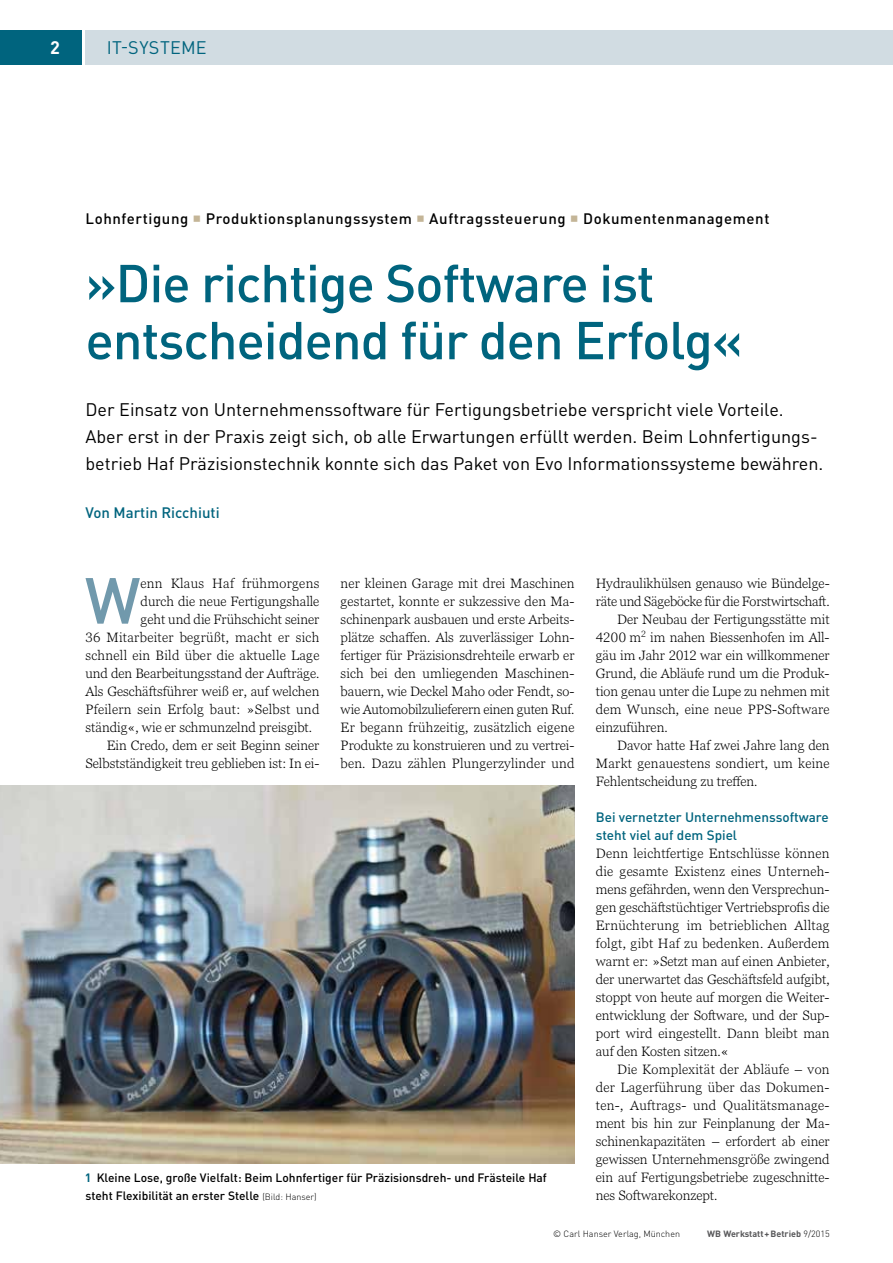
<style>
.page{position:relative;width:893px;height:1263px;background:#fff}
.page>*{position:absolute;margin:0;border:0;box-sizing:border-box;transform-origin:0 0}
.t1{font:500 64.05px "DINOT";color:#7199ac}
.t2{font:500 52.5px/57px "DINOT";letter-spacing:-.02em;color:#00647e}
.t3{font:18px/27px "DINOT";color:#000}
.t4{font:18px "DINOT";letter-spacing:.02em;color:#00647e}
.t5{font:700 18px "DINOT";color:#fff}
.t6{font:500 15px "DINOT";letter-spacing:.04em;color:#000}
.t7{font:500 15px "DINOT";color:#00647e}
.t8{font:300 13.5px/18px "Georgia Pro";color:#000;text-align:justify}
.t9{font:300 13.5px "Georgia Pro";letter-spacing:.02em;color:#000}
.t10{font:500 13.5px/18px "DINOT";color:#00647e}
.t11{font:500 12px/18px "DINOT";color:#000}
.t12{font:300 9px "DINOT";color:#000}
.t13{font:700 9px "DINOT";color:#58585a}
.s1{font-weight:700;color:#00647e}
.s2{font-weight:300;font-size:9px}
.s3{font-weight:300;color:#000}
</style>
<div class="page">
<div style="left:86px;top:30px;width:807px;height:34px;background:#d1dce2"></div>
<div style="left:0;top:30px;width:81px;height:34px;background:#00647e"></div>
<img style="left:0;top:786px;width:574px;height:378px">
<h3 class="t5" style="left:50px;top:36px;width:11px">2</h3>
<h3 class="t4" style="left:107px;top:37px;width:101px">IT-SYSTEME</h3>
<p class="t6" style="left:86px;top:209px;width:685px">Lohnfertigung Produktionsplanungssystem Auftragssteuerung Dokumentenmanagement</p>
<h2 class="t2" style="left:85px;top:254px;width:659px">»Die richtige Software ist entscheidend für den Erfolg«</h2>
<p class="t3" style="left:85px;top:396px;width:739px">Der Einsatz von Unternehmenssoftware für Fertigungsbetriebe verspricht viele Vorteile.<br>Aber erst in der Praxis zeigt sich, ob alle Erwartungen erfüllt werden. Beim Lohnfertigungs&shy;betrieb Haf Präzisionstechnik konnte sich das Paket von Evo Informationssysteme bewähren.</p>
<p class="t7" style="left:85px;top:503px;width:136px">Von Martin Ricchiuti</p>
<p class="t8" style="left:341px;top:574px;width:235px">ner kleinen Garage mit drei Maschinen gestartet, konnte er sukzessive den Ma&shy;schinenpark ausbauen und erste Arbeits&shy;plätze schaffen. Als zuverlässiger Lohn&shy;fertiger für Präzisionsdrehteile erwarb er sich bei den umliegenden Maschinen&shy;bauern, wie Deckel Maho oder Fendt, so&shy;wie Automobilzulieferern einen guten Ruf.<br>Er begann frühzeitig, zusätzlich eigene Produkte zu konstruieren und zu vertrei&shy;ben. Dazu zählen Plungerzylinder und</p>
<p class="t8" style="left:596px;top:574px;width:235px">Hydraulikhülsen genauso wie Bündelge-</p>
<h1 class="t1" style="left:85px;top:560px;width:57px">W</h1>
<p class="t9" style="left:141px;top:575px;width:180px">enn Klaus Haf frühmorgens</p>
<p class="t8" style="left:596px;top:592px;width:235px">räte und Sägeböcke für die Forstwirtschaft.</p>
<p class="t8" style="left:617px;top:610px;width:214px">Der Neubau der Fertigungsstätte mit</p>
<p class="t8" style="left:596px;top:628px;width:235px">4200 m<sup>2</sup> im nahen Biessenhofen im All-</p>
<p class="t8" style="left:596px;top:646px;width:235px">gäu im Jahr 2012 war ein willkommener</p>
<p class="t8" style="left:596px;top:664px;width:235px">Grund, die Abläufe rund um die Produk-</p>
<p class="t8" style="left:596px;top:682px;width:235px">tion genau unter die Lupe zu nehmen mit</p>
<p class="t9" style="left:596px;top:701px;width:235px">dem Wunsch, eine neue PPS-Software</p>
<p class="t8" style="left:596px;top:718px;width:73px">einzuführen.</p>
<p class="t8" style="left:617px;top:736px;width:214px">Davor hatte Haf zwei Jahre lang den</p>
<p class="t9" style="left:596px;top:755px;width:235px">Markt genauestens sondiert, um keine</p>
<p class="t8" style="left:596px;top:772px;width:163px">Fehlentscheidung zu treffen.</p>
<p class="t10" style="left:596px;top:807px;width:234px">Bei vernetzter Unternehmenssoftware steht viel auf dem Spiel</p>
<p class="t8" style="left:596px;top:844px;width:235px">Denn leichtfertige Entschlüsse können die gesamte Existenz eines Unterneh&shy;mens gefährden, wenn den Versprechun&shy;gen geschäftstüchtiger Vertriebsprofis die Ernüchterung im betrieblichen Alltag folgt, gibt Haf zu bedenken. Außerdem warnt er: »Setzt man auf einen Anbieter, der unerwartet das Geschäftsfeld aufgibt, stoppt von heute auf morgen die Weiter&shy;entwicklung der Software, und der Sup&shy;port wird eingestellt. Dann bleibt man auf den Kosten sitzen.«</p>
<p class="t8" style="left:596px;top:1060px;width:235px;text-indent:21px">Die Komplexität der Abläufe – von der Lagerführung über das Dokumen&shy;ten-, Auftrags- und Qualitätsmanage&shy;ment bis hin zur Feinplanung der Ma&shy;schinenkapazitäten – erfordert ab einer gewissen Unternehmensgröße zwingend ein auf Fertigungsbetriebe zugeschnitte&shy;nes Softwarekonzept.</p>
<p class="t8" style="left:141px;top:592px;width:180px">durch die neue Fertigungshalle</p>
<p class="t8" style="left:141px;top:610px;width:180px">geht und die Frühschicht seiner</p>
<p class="t9" style="left:85px;top:629px;width:235px">36 Mitarbeiter begrüßt, macht er sich</p>
<p class="t9" style="left:85px;top:647px;width:235px">schnell ein Bild über die aktuelle Lage</p>
<p class="t8" style="left:85px;top:664px;width:235px">und den Bearbeitungsstand der Aufträge.</p>
<p class="t8" style="left:85px;top:682px;width:235px">Als Geschäftsführer weiß er, auf welchen</p>
<p class="t9" style="left:85px;top:701px;width:235px">Pfeilern sein Erfolg baut: »Selbst und</p>
<p class="t8" style="left:85px;top:718px;width:228px">ständig«, wie er schmunzelnd preisgibt.</p>
<p class="t8" style="left:107px;top:736px;width:214px">Ein Credo, dem er seit Beginn seiner</p>
<p class="t8" style="left:85px;top:754px;width:235px">Selbstständigkeit treu geblieben ist: In ei-</p>
<p class="t11" style="left:86px;top:1168px;width:463px"><span class="s1">1</span> Kleine Lose, große Vielfalt: Beim Lohnfertiger für Präzisionsdreh- und Frästeile Haf steht Flexibilität an erster Stelle <span class="s2">(Bild: Hanser)</span></p>
<p class="t12" style="left:553px;top:1228px;width:128px">© Carl Hanser Verlag, München</p>
<p class="t13" style="left:707px;top:1227px;width:124px">WB Werkstatt+Betrieb <span class="s3">9/2015</span></p>
</div>
